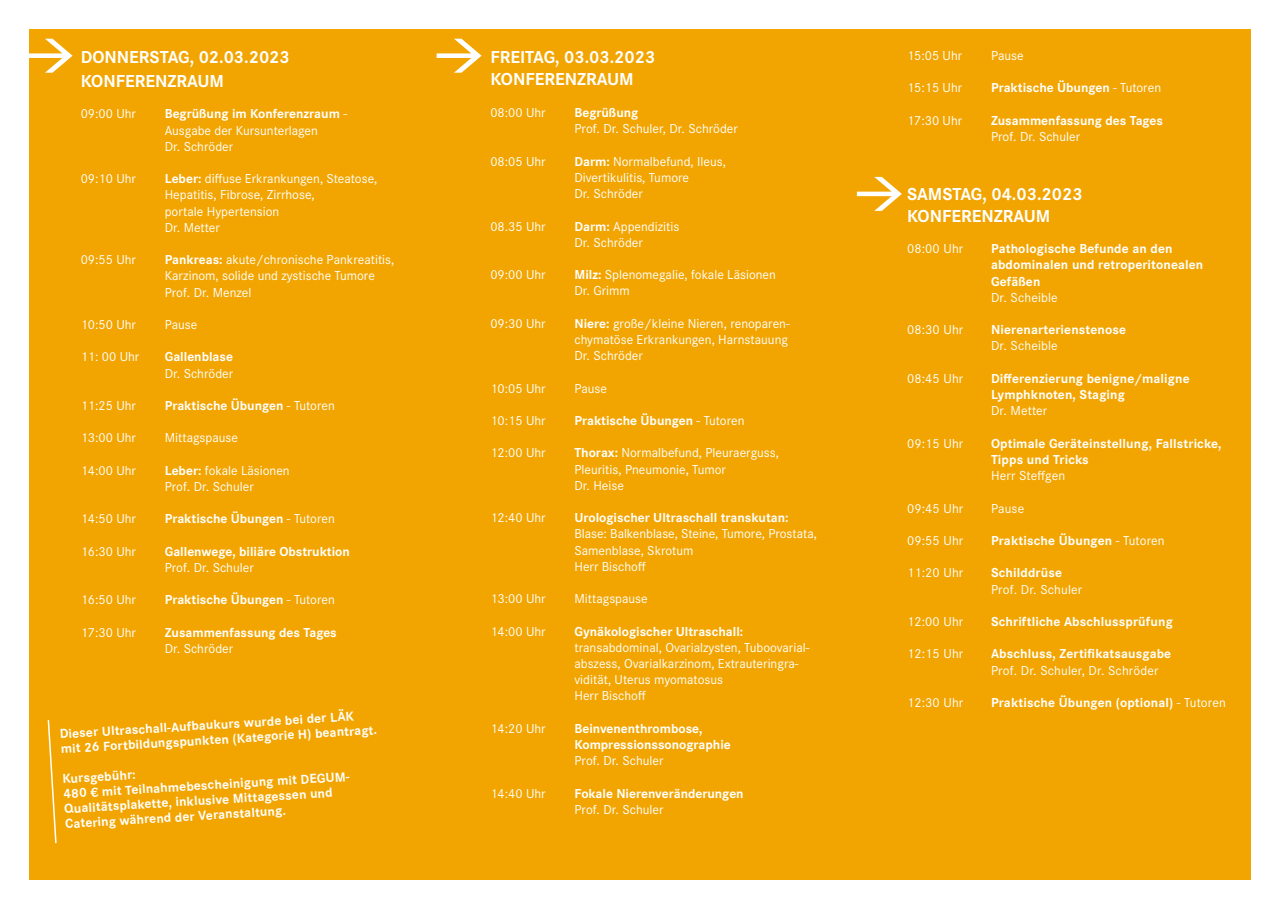
<style>
.page{position:relative;width:1280px;height:910px;background:#fff}
.page>*{position:absolute;margin:0;border:0;box-sizing:border-box;transform-origin:0 0}
.t1{font:700 18px/21.6px "Corporate S";color:#fff}
.t2{font:13.5px/16.2px "Corporate S";color:#fff}
.t3{font:700 13.5px/16.2px "Corporate S";color:#fff}
.s1{font-weight:700}
.s2{font-weight:400}
</style>
<div class="page">
<div style="left:29px;top:30px;width:1221px;height:850px;background:#f2a500"></div>
<svg style="left:47px;top:720px;width:10px;height:124px"></svg>
<svg style="left:437px;top:39px;width:44px;height:34px"></svg>
<svg style="left:857px;top:177px;width:45px;height:34px"></svg>
<svg style="left:29px;top:39px;width:44px;height:34px"></svg>
<h1 class="t1" style="left:81px;top:45px;width:211px;line-height:24px">DONNERSTAG, 02.03.2023<br>KONFERENZRAUM</h1>
<p class="t2" style="left:81px;top:105px;width:57px">09:00 Uhr</p>
<p class="t2" style="left:165px;top:105px;width:184px"><span class="s1">Begrüßung im Konferenzraum</span> -<br>Ausgabe der Kursunterlagen<br>Dr. Schröder</p>
<p class="t2" style="left:81px;top:170px;width:57px">09:10 Uhr</p>
<p class="t2" style="left:165px;top:170px;width:214px"><span class="s1">Leber:</span> diffuse Erkrankungen, Steatose,<br>Hepatitis, Fibrose, Zirrhose,<br>portale Hypertension<br>Dr. Metter</p>
<p class="t2" style="left:81px;top:251px;width:57px">09:55 Uhr</p>
<p class="t2" style="left:165px;top:251px;width:231px"><span class="s1">Pankreas:</span> akute/chronische Pankreatitis,<br>Karzinom, solide und zystische Tumore<br>Prof. Dr. Menzel</p>
<p class="t2" style="left:81px;top:316px;width:57px">10:50 Uhr</p>
<p class="t2" style="left:165px;top:316px;width:34px">Pause</p>
<p class="t2" style="left:81px;top:348px;width:60px">11: 00 Uhr</p>
<p class="t3" style="left:165px;top:348px;width:70px">Gallenblase</p>
<p class="t2" style="left:165px;top:364px;width:70px">Dr. Schröder</p>
<p class="t2" style="left:81px;top:397px;width:57px">11:25 Uhr</p>
<p class="t3" style="left:165px;top:397px;width:172px">Praktische Übungen <span class="s2">- Tutoren</span></p>
<p class="t2" style="left:81px;top:429px;width:57px">13:00 Uhr</p>
<p class="t2" style="left:165px;top:429px;width:75px">Mittagspause</p>
<p class="t2" style="left:81px;top:462px;width:57px">14:00 Uhr</p>
<p class="t2" style="left:165px;top:462px;width:126px"><span class="s1">Leber:</span> fokale Läsionen<br>Prof. Dr. Schuler</p>
<p class="t2" style="left:81px;top:510px;width:57px">14:50 Uhr</p>
<p class="t3" style="left:165px;top:510px;width:172px">Praktische Übungen <span class="s2">- Tutoren</span></p>
<p class="t2" style="left:81px;top:543px;width:57px">16:30 Uhr</p>
<p class="t3" style="left:165px;top:543px;width:187px">Gallenwege, biliäre Obstruktion</p>
<p class="t2" style="left:165px;top:559px;width:91px">Prof. Dr. Schuler</p>
<p class="t2" style="left:81px;top:591px;width:57px">16:50 Uhr</p>
<p class="t3" style="left:165px;top:591px;width:172px">Praktische Übungen <span class="s2">- Tutoren</span></p>
<p class="t2" style="left:81px;top:624px;width:57px">17:30 Uhr</p>
<p class="t3" style="left:165px;top:624px;width:174px">Zusammenfassung des Tages</p>
<p class="t2" style="left:165px;top:640px;width:70px">Dr. Schröder</p>
<p class="t3" style="left:59px;top:725px;width:318px;line-height:14.7px;rotate:-3deg">Dieser Ultraschall-Aufbaukurs wurde bei der LÄK mit 26 Fortbildungspunkten (Kategorie H) beantragt.</p>
<p class="t3" style="left:62px;top:771px;width:291px;line-height:14.7px;rotate:-3deg">Kursgebühr:<br>480 € mit Teilnahmebescheinigung mit DEGUM-Qualitätsplakette, inklusive Mittagessen und Catering während der Veranstaltung.</p>
<h1 class="t1" style="left:490px;top:46px;width:166px">FREITAG, 03.03.2023<br>KONFERENZRAUM</h1>
<p class="t2" style="left:490px;top:104px;width:57px">08:00 Uhr</p>
<p class="t3" style="left:574px;top:104px;width:65px">Begrüßung</p>
<p class="t2" style="left:574px;top:120px;width:165px">Prof. Dr. Schuler, Dr. Schröder</p>
<p class="t2" style="left:490px;top:153px;width:57px">08:05 Uhr</p>
<p class="t2" style="left:574px;top:153px;width:153px"><span class="s1">Darm:</span> Normalbefund, Ileus,<br>Divertikulitis, Tumore<br>Dr. Schröder</p>
<p class="t2" style="left:490px;top:217px;width:57px">08.35 Uhr</p>
<p class="t2" style="left:574px;top:217px;width:106px"><span class="s1">Darm:</span> Appendizitis<br>Dr. Schröder</p>
<p class="t2" style="left:490px;top:266px;width:57px">09:00 Uhr</p>
<p class="t2" style="left:574px;top:266px;width:203px"><span class="s1">Milz:</span> Splenomegalie, fokale Läsionen<br>Dr. Grimm</p>
<p class="t2" style="left:490px;top:315px;width:57px">09:30 Uhr</p>
<p class="t2" style="left:574px;top:315px;width:217px"><span class="s1">Niere:</span> große/kleine Nieren, renoparen&shy;chymatöse Erkrankungen, Harnstauung<br>Dr. Schröder</p>
<p class="t2" style="left:490px;top:379px;width:57px">10:05 Uhr</p>
<p class="t2" style="left:574px;top:379px;width:34px">Pause</p>
<p class="t2" style="left:490px;top:412px;width:57px">10:15 Uhr</p>
<p class="t3" style="left:574px;top:412px;width:172px">Praktische Übungen <span class="s2">- Tutoren</span></p>
<p class="t2" style="left:490px;top:444px;width:57px">12:00 Uhr</p>
<p class="t2" style="left:574px;top:444px;width:206px"><span class="s1">Thorax:</span> Normalbefund, Pleuraerguss,<br>Pleuritis, Pneumonie, Tumor<br>Dr. Heise</p>
<p class="t2" style="left:490px;top:509px;width:57px">12:40 Uhr</p>
<p class="t3" style="left:574px;top:509px;width:216px">Urologischer Ultraschall transkutan:</p>
<p class="t2" style="left:574px;top:525px;width:244px">Blase: Balkenblase, Steine, Tumore, Prostata,<br>Samenblase, Skrotum<br>Herr Bischoff</p>
<p class="t2" style="left:490px;top:590px;width:57px">13:00 Uhr</p>
<p class="t2" style="left:574px;top:590px;width:75px">Mittagspause</p>
<p class="t2" style="left:490px;top:622px;width:57px">14:00 Uhr</p>
<p class="t3" style="left:574px;top:622px;width:170px">Gynäkologischer Ultraschall:</p>
<p class="t2" style="left:574px;top:639px;width:237px">transabdominal, Ovarialzysten, Tuboovarial&shy;abszess, Ovarialkarzinom, Extrauteringra&shy;vidität, Uterus myomatosus<br>Herr Bischoff</p>
<p class="t2" style="left:490px;top:720px;width:57px">14:20 Uhr</p>
<p class="t3" style="left:574px;top:720px;width:158px">Beinvenenthrombose,<br>Kompressionssonographie</p>
<p class="t2" style="left:574px;top:752px;width:91px">Prof. Dr. Schuler</p>
<p class="t2" style="left:490px;top:784px;width:57px">14:40 Uhr</p>
<p class="t3" style="left:574px;top:784px;width:171px">Fokale Nierenveränderungen</p>
<p class="t2" style="left:574px;top:801px;width:91px">Prof. Dr. Schuler</p>
<p class="t2" style="left:907px;top:47px;width:57px">15:05 Uhr</p>
<p class="t2" style="left:991px;top:47px;width:34px">Pause</p>
<p class="t2" style="left:907px;top:79px;width:57px">15:15 Uhr</p>
<p class="t3" style="left:991px;top:79px;width:172px">Praktische Übungen <span class="s2">- Tutoren</span></p>
<p class="t2" style="left:907px;top:112px;width:57px">17:30 Uhr</p>
<p class="t3" style="left:991px;top:112px;width:174px">Zusammenfassung des Tages</p>
<p class="t2" style="left:991px;top:128px;width:91px">Prof. Dr. Schuler</p>
<h1 class="t1" style="left:907px;top:183px;width:177px">SAMSTAG, 04.03.2023<br>KONFERENZRAUM</h1>
<p class="t2" style="left:907px;top:240px;width:58px">08:00 Uhr</p>
<p class="t3" style="left:991px;top:240px;width:214px">Pathologische Befunde an den abdominalen und retroperitonealen<br>Gefäßen</p>
<p class="t2" style="left:991px;top:289px;width:68px">Dr. Scheible</p>
<p class="t2" style="left:907px;top:321px;width:58px">08:30 Uhr</p>
<p class="t3" style="left:991px;top:321px;width:136px">Nierenarterienstenose</p>
<p class="t2" style="left:991px;top:337px;width:68px">Dr. Scheible</p>
<p class="t2" style="left:907px;top:370px;width:58px">08:45 Uhr</p>
<p class="t3" style="left:991px;top:370px;width:200px">Differenzierung benigne/maligne<br>Lymphknoten, Staging</p>
<p class="t2" style="left:991px;top:402px;width:58px">Dr. Metter</p>
<p class="t2" style="left:907px;top:435px;width:58px">09:15 Uhr</p>
<p class="t3" style="left:991px;top:435px;width:232px">Optimale Geräteinstellung, Fallstricke,<br>Tipps und Tricks</p>
<p class="t2" style="left:991px;top:467px;width:76px">Herr Steffgen</p>
<p class="t2" style="left:907px;top:499px;width:58px">09:45 Uhr</p>
<p class="t2" style="left:991px;top:499px;width:35px">Pause</p>
<p class="t2" style="left:907px;top:532px;width:58px">09:55 Uhr</p>
<p class="t3" style="left:991px;top:532px;width:175px">Praktische Übungen <span class="s2">- Tutoren</span></p>
<p class="t2" style="left:907px;top:564px;width:58px">11:20 Uhr</p>
<p class="t3" style="left:991px;top:564px;width:73px">Schilddrüse</p>
<p class="t2" style="left:991px;top:580px;width:93px">Prof. Dr. Schuler</p>
<p class="t2" style="left:907px;top:613px;width:58px">12:00 Uhr</p>
<p class="t3" style="left:991px;top:613px;width:183px">Schriftliche Abschlussprüfung</p>
<p class="t2" style="left:907px;top:645px;width:58px">12:15 Uhr</p>
<p class="t3" style="left:991px;top:645px;width:182px">Abschluss, Zertifikatsausgabe</p>
<p class="t2" style="left:991px;top:661px;width:169px">Prof. Dr. Schuler, Dr. Schröder</p>
<p class="t2" style="left:907px;top:694px;width:58px">12:30 Uhr</p>
<p class="t3" style="left:991px;top:694px;width:236px">Praktische Übungen (optional) <span class="s2">- Tutoren</span></p>
</div>
